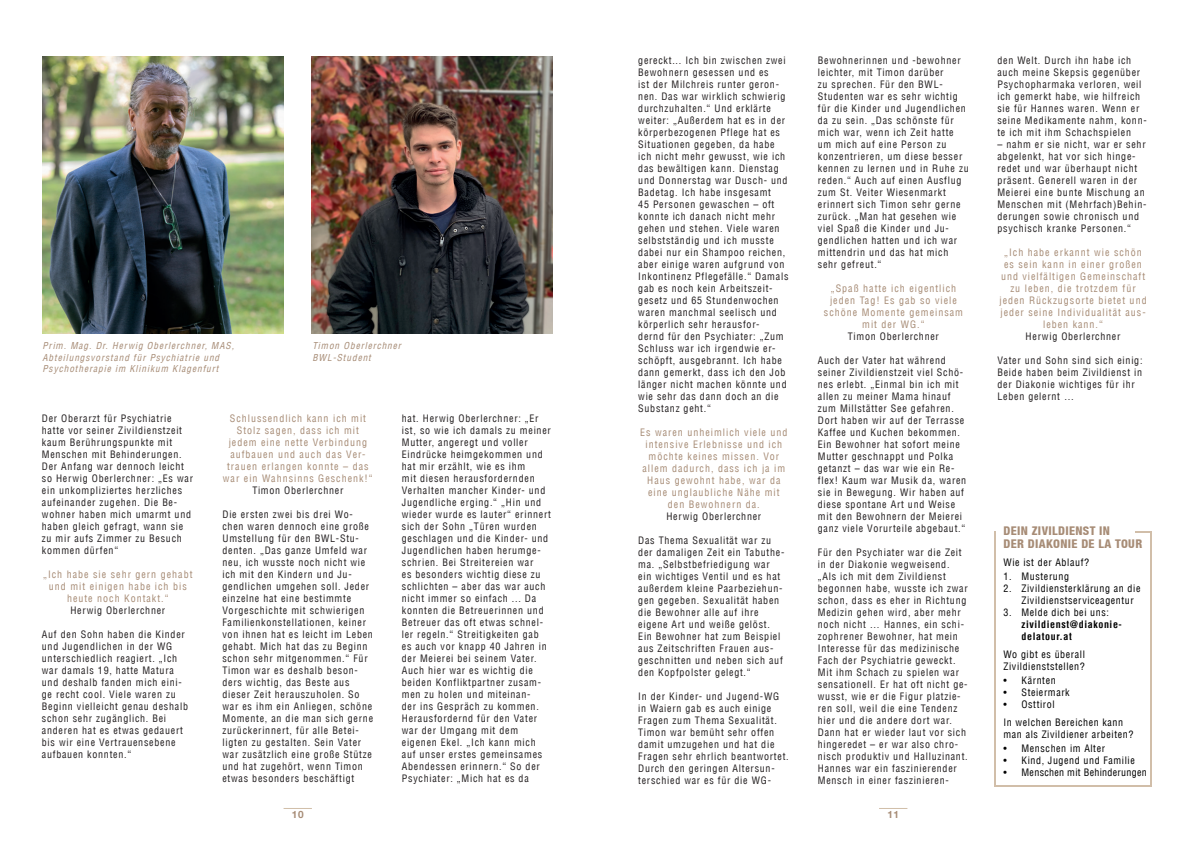
<style>
.page{position:relative;width:1191px;height:842px;background:#fff}
.page>*{position:absolute;margin:0;border:0;box-sizing:border-box;transform-origin:0 0}
.t1{font:800 condensed 12px/13px "Helvetica Neue LT";letter-spacing:.03em;color:#a78c76}
.t2{font:condensed 10px/12px "Helvetica LT";letter-spacing:.075em;color:#231f20}
.t3{font:condensed 10px/12px "Helvetica LT";letter-spacing:.1em;color:#a78c76;text-align:center}
.t4{font:condensed 10px/12px "Helvetica LT";letter-spacing:.06em;color:#000}
.t5{font:700 condensed 10px/12px "Helvetica LT";letter-spacing:.06em;color:#000}
.t6{font:condensed 10px "Helvetica LT";letter-spacing:.03em;color:#000}
.t7{font:700 10px "Helvetica Neue LT";color:#a78c76}
.t8{font:italic condensed 9.3px/11.2px "Helvetica LT";letter-spacing:.1em;color:#a78c76}
</style>
<div class="page">
<svg style="left:283px;top:808px;width:29px;height:1px"></svg>
<svg style="left:879px;top:808px;width:28px;height:1px"></svg>
<img style="left:43px;top:57px;width:240px;height:276px">
<svg style="left:1135px;top:531px;width:15px;height:1px"></svg>
<hr style="left:994px;top:531px;width:2px;height:255px;background:#d1bea9">
<hr style="left:994px;top:785px;width:158px;height:1px;background:#d1bea9">
<hr style="left:1150px;top:531px;width:2px;height:255px;background:#d1bea9">
<img style="left:312px;top:57px;width:241px;height:276px">
<p class="t8" style="left:43px;top:340px;width:193px">Prim. Mag. Dr. Herwig Oberlerchner, MAS,<br>Abteilungsvorstand für Psychiatrie und<br>Psychotherapie im Klinikum Klagenfurt</p>
<p class="t8" style="left:312px;top:340px;width:90px">Timon Oberlerchner<br>BWL-Student</p>
<p class="t2" style="left:42px;top:412px;width:153px">Der Oberarzt für Psychiatrie hatte vor seiner Zivildienstzeit kaum Berührungspunkte mit<br>Menschen mit Behinderungen.<br>Der Anfang war dennoch leicht so Herwig Oberlerchner: „Es war ein unkompliziertes herzliches aufeinander zugehen. Die Be&shy;wohner haben mich umarmt und haben gleich gefragt, wann sie zu mir aufs Zimmer zu Besuch kommen dürfen“</p>
<p class="t3" style="left:43px;top:568px;width:151px">„Ich habe sie sehr gern gehabt und mit einigen habe ich bis heute noch Kontakt.“</p>
<p class="t2" style="left:70px;top:604px;width:96px">Herwig Oberlerchner</p>
<p class="t2" style="left:42px;top:628px;width:148px">Auf den Sohn haben die Kinder und Jugendlichen in der WG unterschiedlich reagiert. „Ich war damals 19, hatte Matura und deshalb fanden mich eini&shy;ge recht cool. Viele waren zu<br>Beginn vielleicht genau deshalb schon sehr zugänglich. Bei anderen hat es etwas gedauert bis wir eine Vertrauensebene aufbauen konnten.“</p>
<p class="t3" style="left:223px;top:412px;width:151px">Schlussendlich kann ich mit<br>Stolz sagen, dass ich mit jedem eine nette Verbindung aufbauen und auch das Ver&shy;trauen erlangen konnte – das war ein Wahnsinns Geschenk!“</p>
<p class="t2" style="left:252px;top:484px;width:92px">Timon Oberlerchner</p>
<p class="t2" style="left:222px;top:508px;width:152px">Die ersten zwei bis drei Wo&shy;chen waren dennoch eine große<br>Umstellung für den BWL-Stu&shy;denten. „Das ganze Umfeld war neu, ich wusste noch nicht wie ich mit den Kindern und Ju&shy;gendlichen umgehen soll. Jeder einzelne hat eine bestimmte<br>Vorgeschichte mit schwierigen<br>Familienkonstellationen, keiner von ihnen hat es leicht im Leben gehabt. Mich hat das zu Beginn schon sehr mitgenommen.“ Für<br>Timon war es deshalb beson&shy;ders wichtig, das Beste aus dieser Zeit herauszuholen. So war es ihm ein Anliegen, schöne<br>Momente, an die man sich gerne zurückerinnert, für alle Betei&shy;ligten zu gestalten. Sein Vater war zusätzlich eine große Stütze und hat zugehört, wenn Timon etwas besonders beschäftigt</p>
<p class="t2" style="left:402px;top:412px;width:151px">hat. Herwig Oberlerchner: „Er ist, so wie ich damals zu meiner<br>Mutter, angeregt und voller<br>Eindrücke heimgekommen und hat mir erzählt, wie es ihm<br>mit diesen herausfordernden<br>Verhalten mancher Kinder- und<br>Jugendliche erging.“ „Hin und wieder wurde es lauter“ erinnert sich der Sohn „Türen wurden geschlagen und die Kinder- und<br>Jugendlichen haben herumge&shy;schrien. Bei Streitereien war<br>es besonders wichtig diese zu schlichten – aber das war auch nicht immer so einfach ... Da konnten die Betreuerinnen und<br>Betreuer das oft etwas schnel&shy;ler regeln.“ Streitigkeiten gab<br>es auch vor knapp 40 Jahren in der Meierei bei seinem Vater.<br>Auch hier war es wichtig die beiden Konfliktpartner zusam&shy;men zu holen und miteinan-<br>der ins Gespräch zu kommen.<br>Herausfordernd für den Vater war der Umgang mit dem eigenen Ekel. „Ich kann mich auf unser erstes gemeinsames<br>Abendessen erinnern.“ So der<br>Psychiater: „Mich hat es da</p>
<p class="t2" style="left:638px;top:54px;width:152px">gereckt... Ich bin zwischen zwei<br>Bewohnern gesessen und es<br>ist der Milchreis runter geron&shy;nen. Das war wirklich schwierig durchzuhalten.“ Und erklärte weiter: „Außerdem hat es in der körperbezogenen Pflege hat es<br>Situationen gegeben, da habe ich nicht mehr gewusst, wie ich das bewältigen kann. Dienstag und Donnerstag war Dusch- und<br>Badetag. Ich habe insgesamt<br>45 Personen gewaschen – oft konnte ich danach nicht mehr gehen und stehen. Viele waren selbstständig und ich musste dabei nur ein Shampoo reichen, aber einige waren aufgrund von<br>Inkontinenz Pflegefälle.“ Damals gab es noch kein Arbeitszeit&shy;gesetz und 65 Stundenwochen waren manchmal seelisch und körperlich sehr herausfor-<br>dernd für den Psychiater: „Zum<br>Schluss war ich irgendwie er&shy;schöpft, ausgebrannt. Ich habe dann gemerkt, dass ich den Job länger nicht machen könnte und wie sehr das dann doch an die<br>Substanz geht.“</p>
<p class="t3" style="left:640px;top:426px;width:149px">Es waren unheimlich viele und intensive Erlebnisse und ich möchte keines missen. Vor allem dadurch, dass ich ja im<br>Haus gewohnt habe, war da eine unglaubliche Nähe mit den Bewohnern da.</p>
<p class="t2" style="left:666px;top:510px;width:96px">Herwig Oberlerchner</p>
<p class="t2" style="left:638px;top:534px;width:148px">Das Thema Sexualität war zu der damaligen Zeit ein Tabuthe&shy;ma. „Selbstbefriedigung war ein wichtiges Ventil und es hat außerdem kleine Paarbeziehun&shy;gen gegeben. Sexualität haben die Bewohner alle auf ihre eigene Art und weiße gelöst.<br>Ein Bewohner hat zum Beispiel aus Zeitschriften Frauen aus&shy;geschnitten und neben sich auf den Kopfpolster gelegt.“</p>
<p class="t2" style="left:638px;top:690px;width:152px">In der Kinder- und Jugend-WG in Waiern gab es auch einige<br>Fragen zum Thema Sexualität.<br>Timon war bemüht sehr offen damit umzugehen und hat die<br>Fragen sehr ehrlich beantwortet.<br>Durch den geringen Altersun&shy;terschied war es für die WG-</p>
<p class="t2" style="left:818px;top:54px;width:152px">Bewohnerinnen und -bewohner leichter, mit Timon darüber<br>zu sprechen. Für den BWL-<br>Studenten war es sehr wichtig für die Kinder und Jugendlichen da zu sein. „Das schönste für mich war, wenn ich Zeit hatte um mich auf eine Person zu konzentrieren, um diese besser kennen zu lernen und in Ruhe zu reden.“ Auch auf einen Ausflug zum St. Veiter Wiesenmarkt erinnert sich Timon sehr gerne zurück. „Man hat gesehen wie viel Spaß die Kinder und Ju&shy;gendlichen hatten und ich war mittendrin und das hat mich sehr gefreut.“</p>
<p class="t3" style="left:824px;top:282px;width:141px">„Spaß hatte ich eigentlich jeden Tag! Es gab so viele schöne Momente gemeinsam mit der WG.“</p>
<p class="t2" style="left:848px;top:330px;width:92px">Timon Oberlerchner</p>
<p class="t2" style="left:818px;top:354px;width:150px">Auch der Vater hat während seiner Zivildienstzeit viel Schö&shy;nes erlebt. „Einmal bin ich mit allen zu meiner Mama hinauf zum Millstätter See gefahren.<br>Dort haben wir auf der Terrasse<br>Kaffee und Kuchen bekommen.<br>Ein Bewohner hat sofort meine<br>Mutter geschnappt und Polka getanzt – das war wie ein Re&shy;flex! Kaum war Musik da, waren sie in Bewegung. Wir haben auf diese spontane Art und Weise mit den Bewohnern der Meierei ganz viele Vorurteile abgebaut.“</p>
<p class="t2" style="left:818px;top:546px;width:151px">Für den Psychiater war die Zeit in der Diakonie wegweisend. „Als ich mit dem Zivildienst begonnen habe, wusste ich zwar schon, dass es eher in Richtung<br>Medizin gehen wird, aber mehr noch nicht … Hannes, ein schi&shy;zophrener Bewohner, hat mein<br>Interesse für das medizinische<br>Fach der Psychiatrie geweckt.<br>Mit ihm Schach zu spielen war sensationell. Er hat oft nicht ge&shy;wusst, wie er die Figur platzie&shy;ren soll, weil die eine Tendenz hier und die andere dort war.<br>Dann hat er wieder laut vor sich hingeredet – er war also chro&shy;nisch produktiv und Halluzinant.<br>Hannes war ein faszinierender<br>Mensch in einer faszinieren-</p>
<p class="t7" style="left:292px;top:809px;width:13px">10</p>
<p class="t7" style="left:887px;top:809px;width:13px">11</p>
<p class="t2" style="left:997px;top:54px;width:151px">den Welt. Durch ihn habe ich auch meine Skepsis gegenüber<br>Psychopharmaka verloren, weil ich gemerkt habe, wie hilfreich sie für Hannes waren. Wenn er seine Medikamente nahm, konn&shy;te ich mit ihm Schachspielen</p>
<p class="t2" style="left:997px;top:138px;width:150px">– nahm er sie nicht, war er sehr abgelenkt, hat vor sich hinge&shy;redet und war überhaupt nicht präsent. Generell waren in der<br>Meierei eine bunte Mischung an<br>Menschen mit (Mehrfach)Behin&shy;derungen sowie chronisch und psychisch kranke Personen.“</p>
<p class="t3" style="left:999px;top:246px;width:149px">„Ich habe erkannt wie schön es sein kann in einer großen und vielfältigen Gemeinschaft zu leben, die trotzdem für jeden Rückzugsorte bietet und jeder seine Individualität aus&shy;leben kann.“</p>
<p class="t2" style="left:1025px;top:330px;width:96px">Herwig Oberlerchner</p>
<p class="t2" style="left:997px;top:354px;width:147px">Vater und Sohn sind sich einig:<br>Beide haben beim Zivildienst in der Diakonie wichtiges für ihr<br>Leben gelernt …</p>
<p class="t1" style="left:1003px;top:524px;width:140px">DEIN ZIVILDIENST IN<br>DER DIAKONIE DE LA TOUR</p>
<p class="t4" style="left:1003px;top:556px;width:87px">Wie ist der Ablauf?</p>
<p class="t4" style="left:1003px;top:570px;width:67px">1. Musterung</p>
<p class="t4" style="left:1021px;top:582px;width:120px;text-indent:-18px">2. Zivildiensterklärung an die<br>Zivildienstserviceagentur</p>
<p class="t4" style="left:1003px;top:606px;width:107px">3. Melde dich bei uns:</p>
<p class="t5" style="left:1021px;top:618px;width:102px">zivildienst@diakonie&shy;delatour.at</p>
<p class="t4" style="left:1003px;top:648px;width:83px">Wo gibt es überall<br>Zivildienststellen?</p>
<p class="t4" style="left:1003px;top:674px;width:54px">• Kärnten</p>
<p class="t4" style="left:1003px;top:686px;width:68px">• Steiermark</p>
<p class="t4" style="left:1003px;top:695px;width:121px;line-height:18px">• Osttirol<br>In welchen Bereichen kann</p>
<p class="t4" style="left:1003px;top:728px;width:131px">man als Zivildiener arbeiten?</p>
<p class="t4" style="left:1003px;top:742px;width:103px">• Menschen im Alter</p>
<p class="t4" style="left:1003px;top:754px;width:133px">• Kind, Jugend und Familie</p>
<p class="t6" style="left:1003px;top:766px;width:145px">• Menschen mit Behinderungen</p>
</div>
